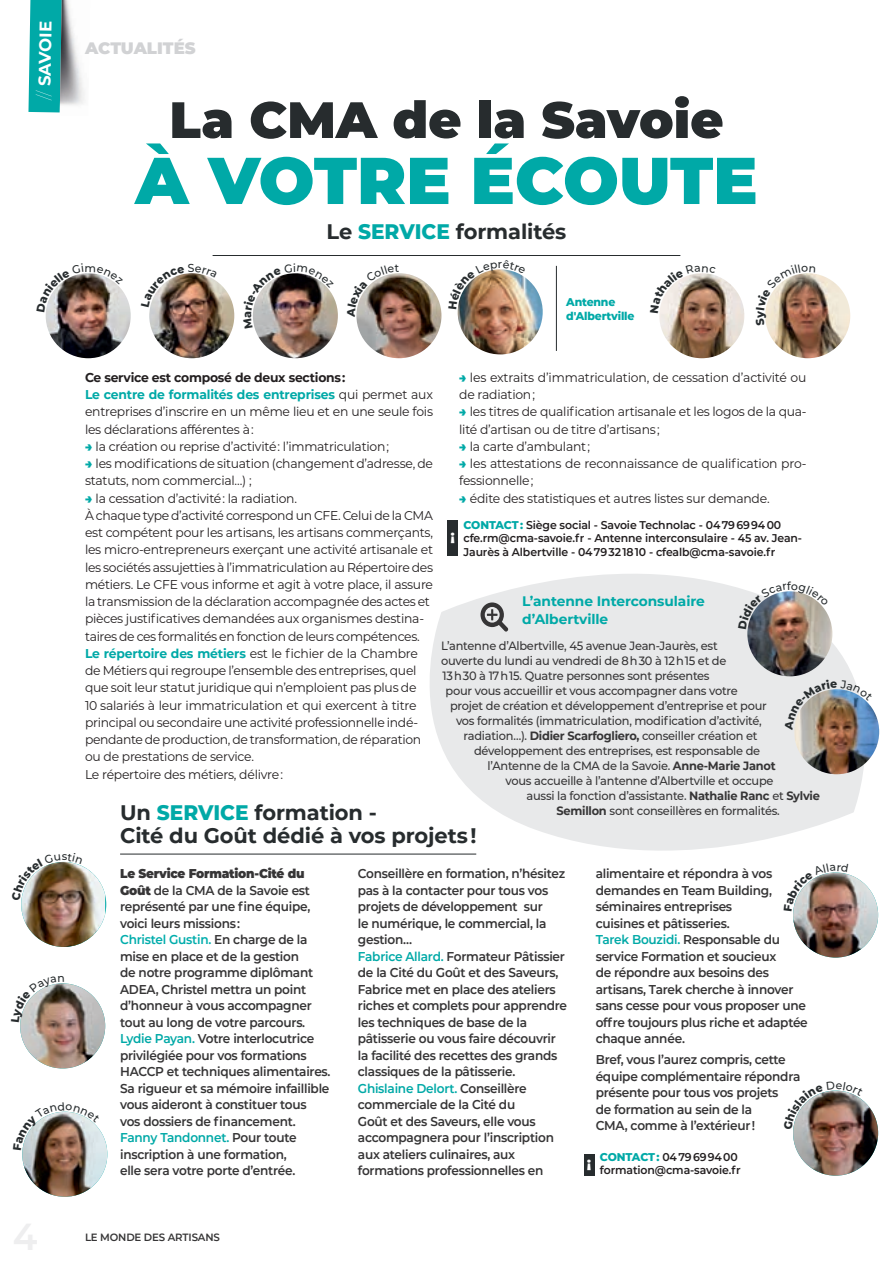
<style>
.page{position:relative;width:893px;height:1263px;background:#fff}
.page>*{position:absolute;margin:0;border:0;box-sizing:border-box;transform-origin:0 0}
.t1{font:900 66px "Montserrat";color:#00a9a7}
.t2{font:900 51px "Montserrat";color:#272c2e}
.t3{font:700 21px/22.5px "Montserrat";letter-spacing:-.005em;color:#272c2e}
.t4{font:700 16.95px "Montserrat";color:#fff}
.t5{font:900 16.5px "Montserrat";color:#d1d2d4}
.t6{font:800 15px "Montserrat";color:#fff}
.t7{font:700 13.8px/17.2px "Montserrat";letter-spacing:-.005em;color:#00a9a7}
.t8{font:600 12.75px/16.5px "Montserrat";letter-spacing:-.02em;color:#363536;scale:.95 1}
.t9{font:12.75px/17.2px "Montserrat";letter-spacing:-.02em;color:#231f20}
.t10{font:500 12px "Montserrat";letter-spacing:-.02em;color:#363536;scale:.95 1}
.t11{font:600 11.25px/13.5px "Montserrat";letter-spacing:-.01em;color:#231f20}
.t12{font:800 11.25px/13.5px "Montserrat";letter-spacing:-.015em;color:#00a9a7}
.t13{font:600 10.5px "Montserrat";letter-spacing:-.015em;color:#363536}
.s1{font-weight:100}
.s2{font-weight:800;color:#00a9a7}
.s3{font-weight:700}
.s4{font-weight:700;color:#00a9a7}
.s5{font-weight:900;color:#00a9a7}
.s6{font-weight:900}
.s7{color:#00adac}
.s8{color:#00a9a7}
</style>
<div class="page">
<img style="left:46px;top:273px;width:85px;height:85px;border-radius:43px">
<img style="left:765px;top:273px;width:85px;height:85px;border-radius:43px">
<img style="left:356px;top:273px;width:85px;height:85px;border-radius:43px">
<img style="left:253px;top:273px;width:85px;height:85px;border-radius:43px">
<img style="left:149px;top:273px;width:85px;height:85px;border-radius:43px">
<img style="left:659px;top:273px;width:85px;height:85px;border-radius:43px">
<img style="left:458px;top:269px;width:85px;height:85px;border-radius:43px">
<div style="left:584px;top:1154px;width:10px;height:21px;background:#272c2e"></div>
<svg style="left:380px;top:555px;width:500px;height:328px;fill:#e8e9ea"></svg>
<hr style="left:213px;top:255px;width:467px;height:1px;background:#272c2e">
<hr style="left:556px;top:266px;width:1px;height:85px;background:#272c2e">
<hr style="left:120px;top:854px;width:356px;height:1px;background:#272c2e">
<div style="left:447px;top:520px;width:11px;height:35px;background:#272c2e"></div>
<svg style="left:480px;top:602px;width:28px;height:29px"></svg>
<img style="left:21px;top:866px;width:84px;height:81px">
<img style="left:20px;top:983px;width:85px;height:85px;border-radius:43px">
<img style="left:22px;top:1112px;width:85px;height:85px;border-radius:43px">
<img style="left:793px;top:872px;width:85px;height:85px;border-radius:43px">
<img style="left:793px;top:1090px;width:85px;height:85px;border-radius:43px">
<img style="left:747px;top:591px;width:85px;height:85px;border-radius:43px">
<img style="left:794px;top:689px;width:85px;height:85px;border-radius:43px">
<div style="left:28px;top:0;width:32px;height:112px;background:#00a9a7"></div>
<img style="left:60px;top:0;width:25px;height:105px">
<svg style="left:46px;top:273px;width:77px;height:39px"></svg>
<svg style="left:765px;top:273px;width:50px;height:52px"></svg>
<svg style="left:356px;top:273px;width:43px;height:44px"></svg>
<img style="left:253px;top:273px;width:81px;height:56px">
<svg style="left:150px;top:273px;width:67px;height:34px"></svg>
<svg style="left:659px;top:273px;width:57px;height:40px"></svg>
<img style="left:457px;top:269px;width:69px;height:40px">
<svg style="left:21px;top:861px;width:62px;height:40px"></svg>
<svg style="left:20px;top:983px;width:44px;height:39px"></svg>
<svg style="left:22px;top:1111px;width:78px;height:39px"></svg>
<svg style="left:784px;top:863px;width:64px;height:48px"></svg>
<svg style="left:793px;top:1090px;width:70px;height:40px"></svg>
<img style="left:738px;top:581px;width:90px;height:48px">
<img style="left:785px;top:679px;width:88px;height:51px">
<h3 class="t4" style="left:32px;top:99px;width:80px;rotate:-89deg"><span class="s1">//</span> SAVOIE</h3>
<p class="t5" style="left:85px;top:35px;width:112px">ACTUALITÉS</p>
<h2 class="t2" style="left:169px;top:82px;width:556px">La CMA de la Savoie</h2>
<h1 class="t1" style="left:135px;top:131px;width:624px">À VOTRE ÉCOUTE</h1>
<h3 class="t3" style="left:327px;top:219px;width:241px">Le <span class="s2">SERVICE</span> formalités</h3>
<p class="t12" style="left:566px;top:295px;width:70px">Antenne d'Albertville</p>
<p class="t9" style="left:85px;top:368px;width:350px"><span class="s3">Ce service est composé de deux sections :<br></span><span class="s4">Le centre de formalités des entreprises</span> qui permet aux entreprises d’inscrire en un même lieu et en une seule fois les déclarations afférentes à :</p>
<p class="t9" style="left:85px;top:437px;width:306px"><span class="s5">→</span> la création ou reprise d’activité : l’immatriculation ;</p>
<p class="t9" style="left:85px;top:454px;width:349px"><span class="s5">→</span> les modifications de situation (changement d’adresse, de statuts, nom commercial…) ;</p>
<p class="t9" style="left:85px;top:489px;width:350px"><span class="s5">→</span> la cessation d’activité : la radiation.<br>À chaque type d’activité correspond un CFE. Celui de la CMA est compétent pour les artisans, les artisans commerçants, les micro-entrepreneurs exerçant une activité artisanale et les sociétés assujetties à l’immatriculation au Répertoire des métiers. Le CFE vous informe et agit à votre place, il assure la transmission de la déclaration accompagnée des actes et pièces justificatives demandées aux organismes destina&shy;taires de ces formalités en fonction de leurs compétences.<br><span class="s4">Le répertoire des métiers</span> est le fichier de la Chambre de Métiers qui regroupe l’ensemble des entreprises, quel que soit leur statut juridique qui n’emploient pas plus de<br>10 salariés à leur immatriculation et qui exercent à titre principal ou secondaire une activité professionnelle indé&shy;pendante de production, de transformation, de réparation ou de prestations de service.<br>Le répertoire des métiers, délivre :</p>
<p class="t9" style="left:459px;top:368px;width:349px"><span class="s5">→</span> les extraits d’immatriculation, de cessation d’activité ou de radiation ;</p>
<p class="t9" style="left:459px;top:403px;width:349px"><span class="s5">→</span> les titres de qualification artisanale et les logos de la qua&shy;lité d’artisan ou de titre d’artisans ;</p>
<p class="t9" style="left:459px;top:437px;width:132px"><span class="s5">→</span> la carte d’ambulant ;</p>
<p class="t9" style="left:459px;top:454px;width:349px"><span class="s5">→</span> les attestations de reconnaissance de qualification pro&shy;fessionnelle ;</p>
<p class="t9" style="left:459px;top:489px;width:312px"><span class="s5">→</span> édite des statistiques et autres listes sur demande.</p>
<p class="t11" style="left:463px;top:517px;width:340px"><span class="s2">CONTACT :</span> Siège social - Savoie Technolac - 04 79 69 94 00 cfe.rm@cma-savoie.fr - Antenne interconsulaire - 45 av. Jean-<br>Jaurès à Albertville - 04 79 32 18 10 - cfealb@cma-savoie.fr</p>
<p class="t6" style="left:450px;top:524px;width:6px">¡</p>
<p class="t7" style="left:522px;top:592px;width:184px">L’antenne Interconsulaire d’Albertville</p>
<p class="t10" style="left:441px;top:637px;width:293px">L’antenne d’Albertville, 45 avenue Jean-Jaurès, est</p>
<p class="t10" style="left:441px;top:652px;width:302px">ouverte du lundi au vendredi de 8 h 30 à 12 h 15 et de</p>
<p class="t10" style="left:442px;top:667px;width:283px">13 h 30 à 17 h 15. Quatre personnes sont présentes</p>
<p class="t10" style="left:445px;top:682px;width:309px">pour vous accueillir et vous accompagner dans votre</p>
<p class="t10" style="left:450px;top:697px;width:335px">projet de création et développement d’entreprise et pour</p>
<p class="t10" style="left:456px;top:712px;width:323px">vos formalités (immatriculation, modification d’activité,</p>
<p class="t10" style="left:463px;top:727px;width:311px">radiation…). <span class="s3">Didier Scarfogliero,</span> conseiller création et</p>
<p class="t10" style="left:474px;top:742px;width:303px">développement des entreprises, est responsable de</p>
<p class="t10" style="left:487px;top:757px;width:305px">l’Antenne de la CMA de la Savoie. <span class="s3">Anne-Marie Janot</span></p>
<p class="t10" style="left:505px;top:772px;width:284px">vous accueille à l’antenne d’Albertville et occupe</p>
<p class="t10" style="left:526px;top:787px;width:310px">aussi la fonction d’assistante. <span class="s3">Nathalie Ranc</span> et <span class="s3">Sylvie</span></p>
<p class="t10" style="left:556px;top:802px;width:237px"><span class="s3">Semillon</span> sont conseillères en formalités.</p>
<h3 class="t3" style="left:120px;top:800px;width:358px">Un <span class="s2">SERVICE</span> formation -<br>Cité du Goût dédié à vos projets !</h3>
<p class="t8" style="left:120px;top:865px;width:223px"><span class="s6">Le Service Formation-Cité du<br>Goût</span> de la CMA de la Savoie est représenté par une fine équipe, voici leurs missions :<br><span class="s7">Christel Gustin.</span> En charge de la mise en place et de la gestion<br>de notre programme diplômant<br>ADEA, Christel mettra un point d’honneur à vous accompagner tout au long de votre parcours.<br><span class="s8">Lydie Payan.</span> Votre interlocutrice privilégiée pour vos formations<br>HACCP et techniques alimentaires.<br>Sa rigueur et sa mémoire infaillible vous aideront à constituer tous<br>vos dossiers de financement.<br><span class="s8">Fanny Tandonnet.</span> Pour toute inscription à une formation,<br>elle sera votre porte d’entrée.</p>
<p class="t8" style="left:358px;top:865px;width:222px">Conseillère en formation, n’hésitez pas à la contacter pour tous vos projets de développement sur<br>le numérique, le commercial, la gestion…<br><span class="s8">Fabrice Allard.</span> Formateur Pâtissier de la Cité du Goût et des Saveurs,<br>Fabrice met en place des ateliers riches et complets pour apprendre les techniques de base de la pâtisserie ou vous faire découvrir la facilité des recettes des grands classiques de la pâtisserie.<br><span class="s8">Ghislaine Delort.</span> Conseillère commerciale de la Cité du<br>Goût et des Saveurs, elle vous accompagnera pour l’inscription aux ateliers culinaires, aux formations professionnelles en</p>
<p class="t8" style="left:596px;top:865px;width:225px">alimentaire et répondra à vos demandes en Team Building, séminaires entreprises<br>cuisines et pâtisseries.<br><span class="s8">Tarek Bouzidi.</span> Responsable du service Formation et soucieux<br>de répondre aux besoins des artisans, Tarek cherche à innover sans cesse pour vous proposer une offre toujours plus riche et adaptée chaque année.</p>
<p class="t8" style="left:596px;top:1051px;width:217px">Bref, vous l’aurez compris, cette équipe complémentaire répondra présente pour tous vos projets<br>de formation au sein de la<br>CMA, comme à l’extérieur !</p>
<p class="t11" style="left:600px;top:1149px;width:142px"><span class="s2">CONTACT :</span> 04 79 69 94 00 formation@cma-savoie.fr</p>
<p class="t6" style="left:587px;top:1151px;width:6px">¡</p>
<p class="t13" style="left:85px;top:1229px;width:136px">LE MONDE DES ARTISANS</p>
</div>
